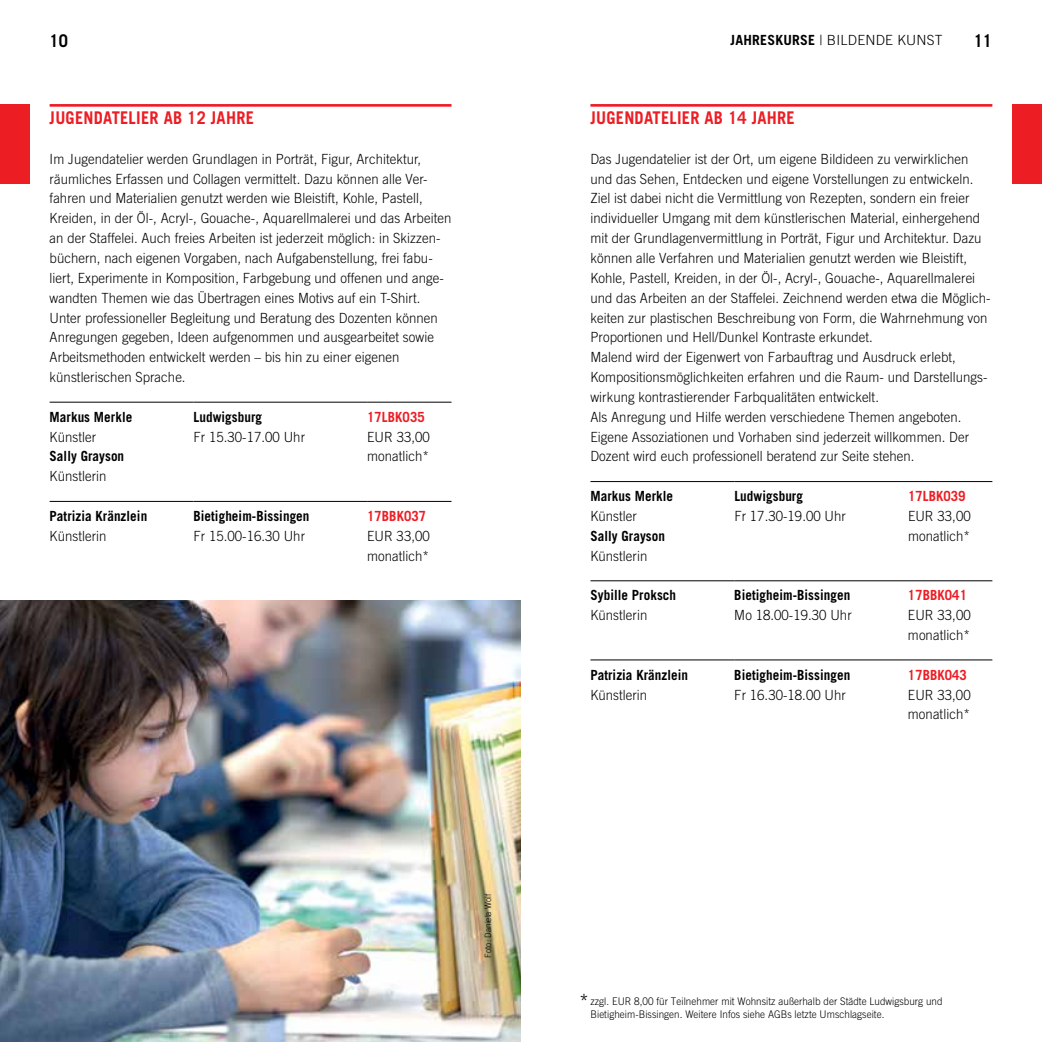
<style>
.page{position:relative;width:1042px;height:1042px;background:#fff}
.page>*{position:absolute;margin:0;border:0;box-sizing:border-box;transform-origin:0 0}
.t1{font:300 21px "Ludwigsburg Trade Gothic";color:#000;scale:.94 1}
.t2{font:700 17.5px "Ludwigsburg Trade Gothic";color:#ed1d24;scale:.94 1}
.t3{font:700 17.5px "Ludwigsburg Trade Gothic";color:#000;scale:.94 1}
.t4{font:300 14px/19.8px "Ludwigsburg Trade Gothic";letter-spacing:-.01em;color:#000;scale:.94 1}
.t5{font:700 14px "Ludwigsburg Trade Gothic";letter-spacing:-.01em;color:#000;scale:.94 1}
.t6{font:700 14px "Ludwigsburg Trade Gothic";letter-spacing:-.01em;color:#ed1d24;scale:.94 1}
.t7{font:300 14px "Ludwigsburg Trade Gothic";letter-spacing:-.01em;color:#000}
.t8{font:300 10.5px/12.6px "Ludwigsburg Trade Gothic";letter-spacing:-.01em;color:#000;scale:.94 1}
.t9{font:300 8.75px "Ludwigsburg Trade Gothic";letter-spacing:-.01em;color:#000;scale:.94 1}
.s1{font-weight:700}
</style>
<div class="page">
<hr style="left:50px;top:104px;width:401px;height:3px;background:#ed1d24">
<div style="left:1012px;top:104px;width:30px;height:80px;background:#ed1d24"></div>
<img style="left:0;top:600px;width:521px;height:442px">
<hr style="left:50px;top:402px;width:143px;height:1px;background:#000">
<hr style="left:193px;top:402px;width:174px;height:1px;background:#000">
<hr style="left:367px;top:402px;width:84px;height:1px;background:#000">
<hr style="left:50px;top:501px;width:143px;height:1px;background:#000">
<hr style="left:193px;top:501px;width:174px;height:1px;background:#000">
<hr style="left:367px;top:501px;width:84px;height:1px;background:#000">
<hr style="left:590px;top:104px;width:402px;height:3px;background:#ed1d24">
<hr style="left:590px;top:481px;width:144px;height:1px;background:#000">
<hr style="left:734px;top:481px;width:174px;height:1px;background:#000">
<hr style="left:908px;top:481px;width:84px;height:1px;background:#000">
<hr style="left:590px;top:659px;width:144px;height:1px;background:#000">
<hr style="left:734px;top:659px;width:174px;height:1px;background:#000">
<hr style="left:908px;top:659px;width:84px;height:1px;background:#000">
<hr style="left:590px;top:580px;width:144px;height:1px;background:#000">
<hr style="left:734px;top:580px;width:174px;height:1px;background:#000">
<hr style="left:908px;top:580px;width:84px;height:1px;background:#000">
<div style="left:0;top:104px;width:30px;height:80px;background:#ed1d24"></div>
<p class="t3" style="left:50px;top:30px;width:21px">10</p>
<p class="t3" style="left:974px;top:30px;width:21px">11</p>
<p class="t7" style="left:730px;top:32px;width:214px"><span class="s1">JAHRESKURSE</span> | BILDENDE KUNST</p>
<p class="t2" style="left:50px;top:107px;width:219px">JUGENDATELIER AB 12 JAHRE</p>
<p class="t4" style="left:50px;top:149px;width:429px">Im Jugendatelier werden Grundlagen in Porträt, Figur, Architektur, räumliches Erfassen und Collagen vermittelt. Dazu können alle Ver&shy;fahren und Materialien genutzt werden wie Bleistift, Kohle, Pastell, Kreiden, in der Öl-, Acryl-, Gouache-, Aquarellmalerei und das Arbeiten an der Staffelei. Auch freies Arbeiten ist jederzeit möglich: in Skizzen&shy;büchern, nach eigenen Vorgaben, nach Aufgabenstellung, frei fabu&shy;liert, Experimente in Komposition, Farbgebung und offenen und ange&shy;wandten Themen wie das Übertragen eines Motivs auf ein T-Shirt.<br>Unter professioneller Begleitung und Beratung des Dozenten können Anregungen gegeben, Ideen aufgenommen und ausgearbeitet sowie Arbeitsmethoden entwickelt werden – bis hin zu einer eigenen künstlerischen Sprache.</p>
<p class="t5" style="left:50px;top:408px;width:90px">Markus Merkle</p>
<p class="t5" style="left:193px;top:408px;width:75px">Ludwigsburg</p>
<p class="t6" style="left:367px;top:408px;width:63px">17LBK035</p>
<p class="t4" style="left:50px;top:426px;width:51px">Künstler</p>
<p class="t4" style="left:193px;top:426px;width:120px">Fr 15.30-17.00 Uhr</p>
<p class="t4" style="left:367px;top:426px;width:68px">EUR 33,00</p>
<p class="t5" style="left:50px;top:448px;width:81px">Sally Grayson</p>
<p class="t4" style="left:367px;top:446px;width:68px">monatlich*</p>
<p class="t4" style="left:50px;top:466px;width:62px">Künstlerin</p>
<p class="t5" style="left:50px;top:507px;width:106px">Patrizia Kränzlein</p>
<p class="t5" style="left:193px;top:507px;width:125px">Bietigheim-Bissingen</p>
<p class="t6" style="left:367px;top:507px;width:64px">17BBK037</p>
<p class="t4" style="left:50px;top:526px;width:62px">Künstlerin</p>
<p class="t4" style="left:193px;top:526px;width:120px">Fr 15.00-16.30 Uhr</p>
<p class="t4" style="left:367px;top:526px;width:68px">EUR 33,00 monatlich*</p>
<p class="t9" style="left:483px;top:957px;width:69px;rotate:-90deg">Foto: Daniela Wolf</p>
<p class="t2" style="left:590px;top:107px;width:219px">JUGENDATELIER AB 14 JAHRE</p>
<p class="t4" style="left:590px;top:149px;width:427px">Das Jugendatelier ist der Ort, um eigene Bildideen zu verwirklichen und das Sehen, Entdecken und eigene Vorstellungen zu entwickeln.<br>Ziel ist dabei nicht die Vermittlung von Rezepten, sondern ein freier individueller Umgang mit dem künstlerischen Material, einhergehend mit der Grundlagenvermittlung in Porträt, Figur und Architektur. Dazu können alle Verfahren und Materialien genutzt werden wie Bleistift, Kohle, Pastell, Kreiden, in der Öl-, Acryl-, Gouache-, Aquarellmalerei und das Arbeiten an der Staffelei. Zeichnend werden etwa die Möglich&shy;keiten zur plastischen Beschreibung von Form, die Wahrnehmung von Proportionen und Hell/Dunkel Kontraste erkundet.<br>Malend wird der Eigenwert von Farbauftrag und Ausdruck erlebt, Kompositionsmöglichkeiten erfahren und die Raum- und Darstellungs&shy;wirkung kontrastierender Farbqualitäten entwickelt.<br>Als Anregung und Hilfe werden verschiedene Themen angeboten.<br>Eigene Assoziationen und Vorhaben sind jederzeit willkommen. Der Dozent wird euch professionell beratend zur Seite stehen.</p>
<p class="t5" style="left:590px;top:487px;width:90px">Markus Merkle</p>
<p class="t5" style="left:734px;top:487px;width:75px">Ludwigsburg</p>
<p class="t6" style="left:908px;top:487px;width:63px">17LBK039</p>
<p class="t4" style="left:590px;top:506px;width:51px">Künstler</p>
<p class="t4" style="left:734px;top:506px;width:120px">Fr 17.30-19.00 Uhr</p>
<p class="t4" style="left:908px;top:506px;width:68px">EUR 33,00</p>
<p class="t5" style="left:590px;top:527px;width:81px">Sally Grayson</p>
<p class="t4" style="left:908px;top:526px;width:68px">monatlich*</p>
<p class="t4" style="left:590px;top:545px;width:62px">Künstlerin</p>
<p class="t5" style="left:590px;top:587px;width:93px">Sybille Proksch</p>
<p class="t5" style="left:734px;top:587px;width:125px">Bietigheim-Bissingen</p>
<p class="t6" style="left:908px;top:587px;width:64px">17BBK041</p>
<p class="t4" style="left:590px;top:605px;width:62px">Künstlerin</p>
<p class="t4" style="left:734px;top:605px;width:127px">Mo 18.00-19.30 Uhr</p>
<p class="t4" style="left:908px;top:605px;width:68px">EUR 33,00 monatlich*</p>
<p class="t5" style="left:590px;top:666px;width:106px">Patrizia Kränzlein</p>
<p class="t5" style="left:734px;top:666px;width:125px">Bietigheim-Bissingen</p>
<p class="t6" style="left:908px;top:666px;width:64px">17BBK043</p>
<p class="t4" style="left:590px;top:684px;width:62px">Künstlerin</p>
<p class="t4" style="left:734px;top:684px;width:120px">Fr 16.30-18.00 Uhr</p>
<p class="t4" style="left:908px;top:684px;width:68px">EUR 33,00 monatlich*</p>
<h1 class="t1" style="left:579px;top:989px;width:12px">*</h1>
<p class="t8" style="left:590px;top:994px;width:376px">zzgl. EUR 8,00 für Teilnehmer mit Wohnsitz außerhalb der Städte Ludwigsburg und<br>Bietigheim-Bissingen. Weitere Infos siehe AGBs letzte Umschlagseite.</p>
</div>
